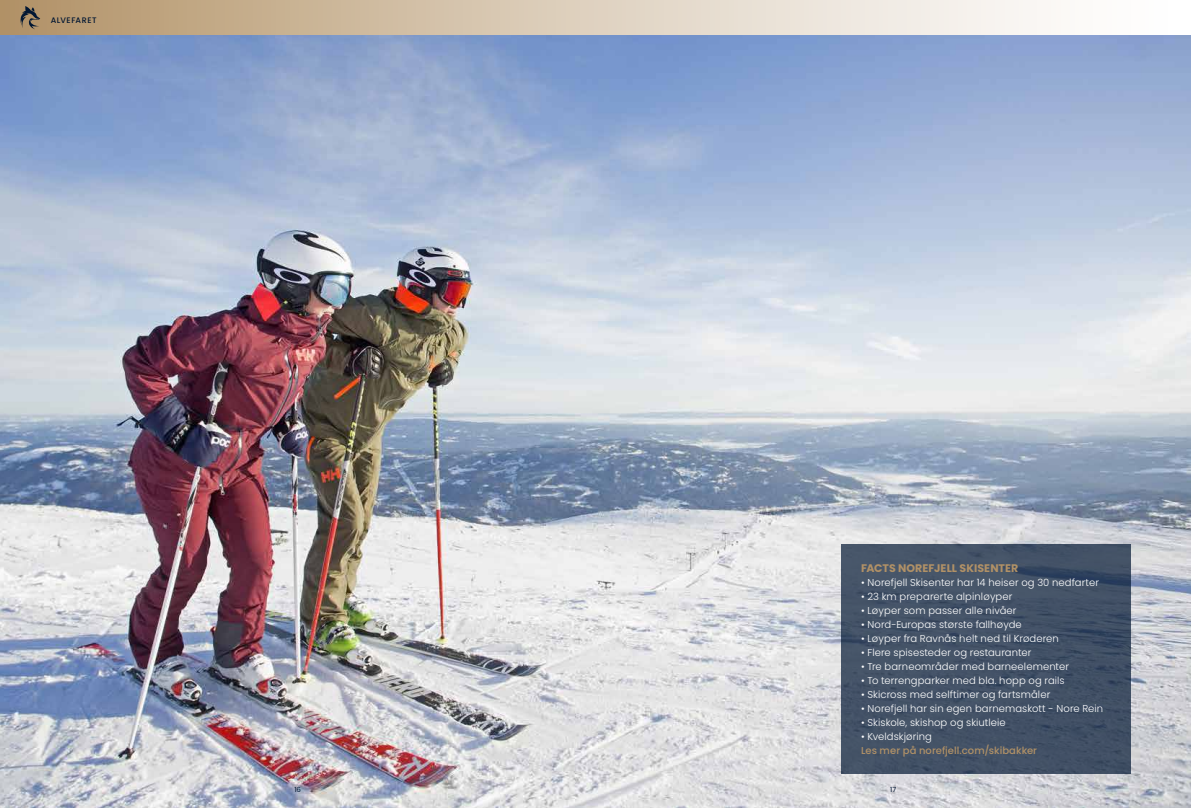
<style>
.page{position:relative;width:1191px;height:808px;background:#fff}
.page>*{position:absolute;margin:0;border:0;box-sizing:border-box;transform-origin:0 0}
.t1{font:700 11px "Poppins";letter-spacing:.005em;color:#b19166}
.t2{font:300 10px "Poppins";letter-spacing:.01em;color:#fff}
.t3{font:500 10px "Poppins";letter-spacing:.005em;color:#b19166}
.t4{font:500 8px "Poppins";letter-spacing:.07em;color:#021733}
.t5{font:7px "Poppins";color:#021733}
</style>
<div class="page">
<img style="left:0;top:34px;width:1191px;height:774px">
<div style="left:0;top:0;width:1191px;height:34px;background:linear-gradient(to right,#b5966c,#fff)"></div>
<svg style="left:20px;top:6px;width:20px;height:23px"></svg>
<div style="left:841px;top:544px;width:289px;height:230px;background:#435266"></div>
<p class="t4" style="left:51px;top:15px;width:47px">ALVEFARET</p>
<p class="t1" style="left:861px;top:562px;width:159px">FACTS NOREFJELL SKISENTER</p>
<p class="t2" style="left:861px;top:577px;width:239px">• Norefjell Skisenter har 14 heiser og 30 nedfarter</p>
<p class="t2" style="left:861px;top:591px;width:153px">• 23 km preparerte alpinløyper</p>
<p class="t2" style="left:861px;top:605px;width:157px">• Løyper som passer alle nivåer</p>
<p class="t2" style="left:861px;top:619px;width:162px">• Nord-Europas største fallhøyde</p>
<p class="t2" style="left:861px;top:633px;width:199px">• Løyper fra Ravnås helt ned til Krøderen</p>
<p class="t2" style="left:861px;top:647px;width:172px">• Flere spisesteder og restauranter</p>
<p class="t2" style="left:861px;top:661px;width:209px">• Tre barneområder med barneelementer</p>
<p class="t2" style="left:861px;top:675px;width:205px">• To terrengparker med bla. hopp og rails</p>
<p class="t2" style="left:861px;top:689px;width:191px">• Skicross med selftimer og fartsmåler</p>
<p class="t2" style="left:861px;top:703px;width:244px">• Norefjell har sin egen barnemaskott - Nore Rein</p>
<p class="t2" style="left:861px;top:717px;width:146px">• Skiskole, skishop og skiutleie</p>
<p class="t2" style="left:861px;top:731px;width:72px">• Kveldskjøring</p>
<p class="t3" style="left:861px;top:745px;width:177px">Les mer på norefjell.com/skibakker</p>
<p class="t5" style="left:294px;top:785px;width:8px">16</p>
<p class="t5" style="left:890px;top:785px;width:8px">17</p>
</div>
